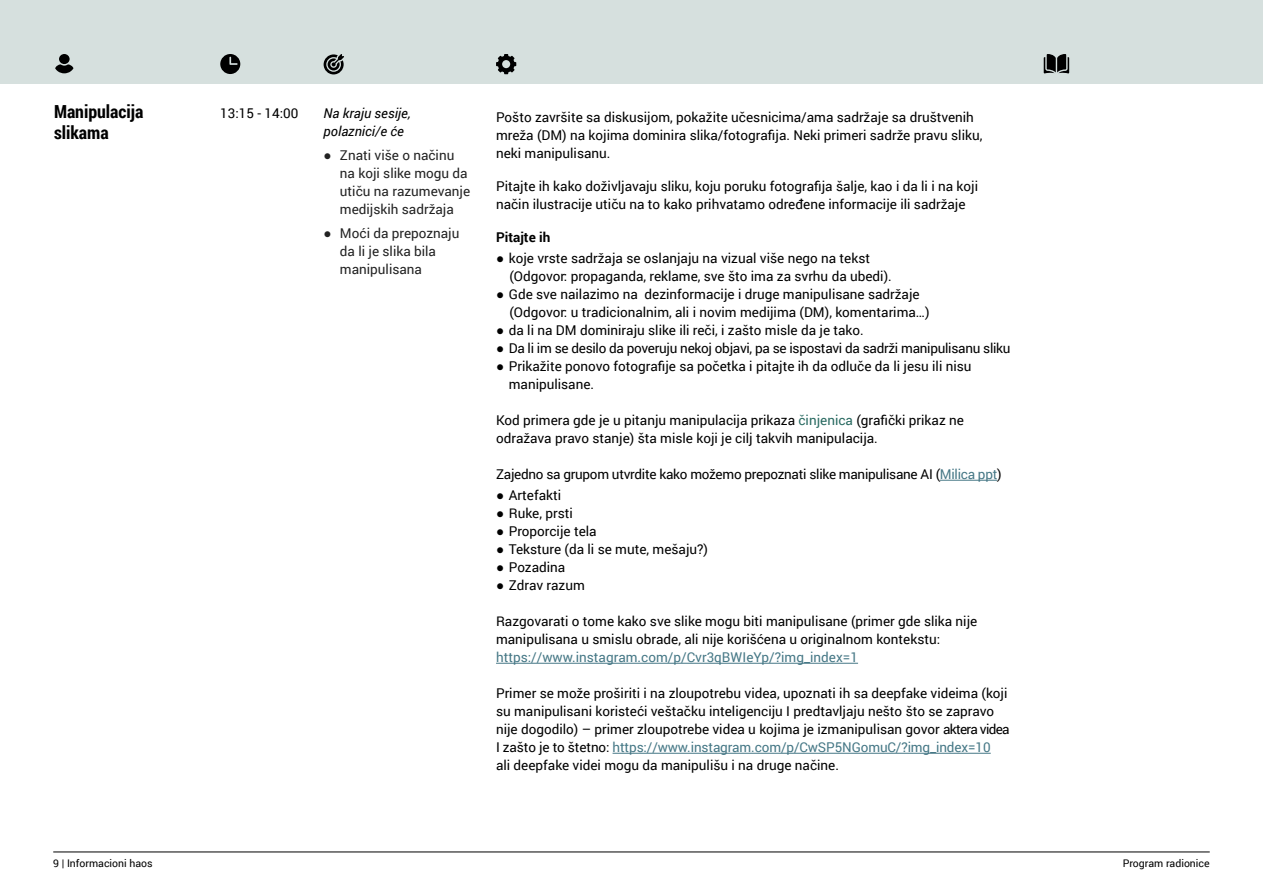
<style>
.page{position:relative;width:1263px;height:893px;background:#fff}
.page>*{position:absolute;margin:0;border:0;box-sizing:border-box;transform-origin:0 0}
.t1{font:700 18px/21px "Roboto Condensed";color:#000}
.t2{font:13.5px/18px "Roboto";color:#000}
.t3{font:13.5px "Roboto";letter-spacing:-.02em;color:#000}
.t4{font:13.5px/18px "Roboto";color:#222}
.t5{font:13.5px "Roboto";color:#467886}
.t6{font:italic 13.5px/18px "Roboto";color:#000}
.t7{font:700 13.5px "Roboto";color:#000}
.t8{font:10.5px "Roboto";color:#000}
.s1{font-family:"Times New Roman"}
.s2{color:#296a61}
.s3{color:#467886}
</style>
<div class="page">
<hr style="left:53px;top:852px;width:1157px;height:1px;background:#000">
<div style="left:0;top:0;width:1263px;height:83px;background:#d6e0de"></div>
<div style="left:59px;top:54px;width:11px;height:10px;background:#000;border-radius:50%"></div>
<svg style="left:55px;top:64px;width:18px;height:9px"></svg>
<svg style="left:220px;top:54px;width:20px;height:20px"></svg>
<svg style="left:324px;top:54px;width:20px;height:20px"></svg>
<svg style="left:496px;top:54px;width:20px;height:20px"></svg>
<svg style="left:1044px;top:54px;width:25px;height:19px"></svg>
<hr style="left:940px;top:480px;width:57px;height:1px;background:#467886">
<hr style="left:496px;top:663px;width:362px;height:1px;background:#467886">
<hr style="left:612px;top:753px;width:379px;height:1px;background:#467886">
<h1 class="t1" style="left:54px;top:100px;width:91px">Manipulacija slikama</h1>
<p class="t2" style="left:220px;top:104px;width:80px">13:15 - 14:00</p>
<p class="t6" style="left:324px;top:104px;width:88px">Na kraju sesije, polaznici/e će</p>
<p class="t4" style="left:340px;top:146px;width:132px;text-indent:-16px"><span class="s1">●</span> Znati više o načinu na koji slike mogu da utiču na razumevanje medijskih sadržaja</p>
<p class="t4" style="left:340px;top:224px;width:121px;text-indent:-16px"><span class="s1">●</span> Moći da prepoznaju da li je slika bila manipulisana</p>
<p class="t2" style="left:496px;top:108px;width:488px">Pošto završite sa diskusijom, pokažite učesnicima/ama sadržaje sa društvenih mreža (DM) na kojima dominira slika/fotografija. Neki primeri sadrže pravu sliku, neki manipulisanu.</p>
<p class="t2" style="left:496px;top:177px;width:483px">Pitajte ih kako doživljavaju sliku, koju poruku fotografija šalje, kao i da li i na koji način ilustracije utiču na to kako prihvatamo određene informacije ili sadržaje</p>
<p class="t7" style="left:496px;top:228px;width:56px">Pitajte ih</p>
<p class="t2" style="left:509px;top:249px;width:384px;text-indent:-13px"><span class="s1">●</span> koje vrste sadržaja se oslanjaju na vizual više nego na tekst (Odgovor: propaganda, reklame, sve što ima za svrhu da ubedi).</p>
<p class="t2" style="left:509px;top:285px;width:422px;text-indent:-13px"><span class="s1">●</span> Gde sve nailazimo na dezinformacije i druge manipulisane sadržaje (Odgovor: u tradicionalnim, ali i novim medijima (DM), komentarima…)</p>
<p class="t2" style="left:496px;top:321px;width:369px"><span class="s1">●</span> da li na DM dominiraju slike ili reči, i zašto misle da je tako.</p>
<p class="t3" style="left:496px;top:339px;width:516px"><span class="s1">●</span> Da li im se desilo da poveruju nekoj objavi, pa se ispostavi da sadrži manipulisanu sliku</p>
<p class="t2" style="left:509px;top:357px;width:464px;text-indent:-13px"><span class="s1">●</span> Prikažite ponovo fotografije sa početka i pitajte ih da odluče da li jesu ili nisu manipulisane.</p>
<p class="t2" style="left:496px;top:411px;width:469px">Kod primera gde je u pitanju manipulacija prikaza <span class="s2">činjenica</span> (grafički prikaz ne odražava pravo stanje) šta misle koji je cilj takvih manipulacija.</p>
<p class="t3" style="left:496px;top:465px;width:507px">Zajedno sa grupom utvrdite kako možemo prepoznati slike manipulisane AI (<span class="s3">Milica ppt</span>)</p>
<p class="t2" style="left:496px;top:486px;width:67px"><span class="s1">●</span> Artefakti</p>
<p class="t2" style="left:496px;top:504px;width:78px"><span class="s1">●</span> Ruke, prsti</p>
<p class="t2" style="left:496px;top:522px;width:102px"><span class="s1">●</span> Proporcije tela</p>
<p class="t2" style="left:496px;top:540px;width:214px"><span class="s1">●</span> Teksture (da li se mute, mešaju?)</p>
<p class="t2" style="left:496px;top:558px;width:71px"><span class="s1">●</span> Pozadina</p>
<p class="t2" style="left:496px;top:576px;width:90px"><span class="s1">●</span> Zdrav razum</p>
<p class="t2" style="left:496px;top:612px;width:483px">Razgovarati o tome kako sve slike mogu biti manipulisane (primer gde slika nije manipulisana u smislu obrade, ali nije korišćena u originalnom kontekstu:</p>
<p class="t5" style="left:496px;top:648px;width:363px">https://www.instagram.com/p/Cvr3qBWIeYp/?img_index=1</p>
<p class="t2" style="left:496px;top:684px;width:515px">Primer se može proširiti i na zloupotrebu videa, upoznati ih sa deepfake videima (koji su manipulisani koristeći veštačku inteligenciju I predtavljaju nešto što se zapravo nije dogodilo) – primer zloupotrebe videa u kojima je izmanipulisan govor aktera videa I zašto je to štetno: <span class="s3">https://www.instagram.com/p/CwSP5NGomuC/?img_index=10<br></span>ali deepfake videi mogu da manipulišu i na druge načine.</p>
<p class="t8" style="left:53px;top:856px;width:101px">9 | Informacioni haos</p>
<p class="t8" style="left:1123px;top:856px;width:89px">Program radionice</p>
</div>
